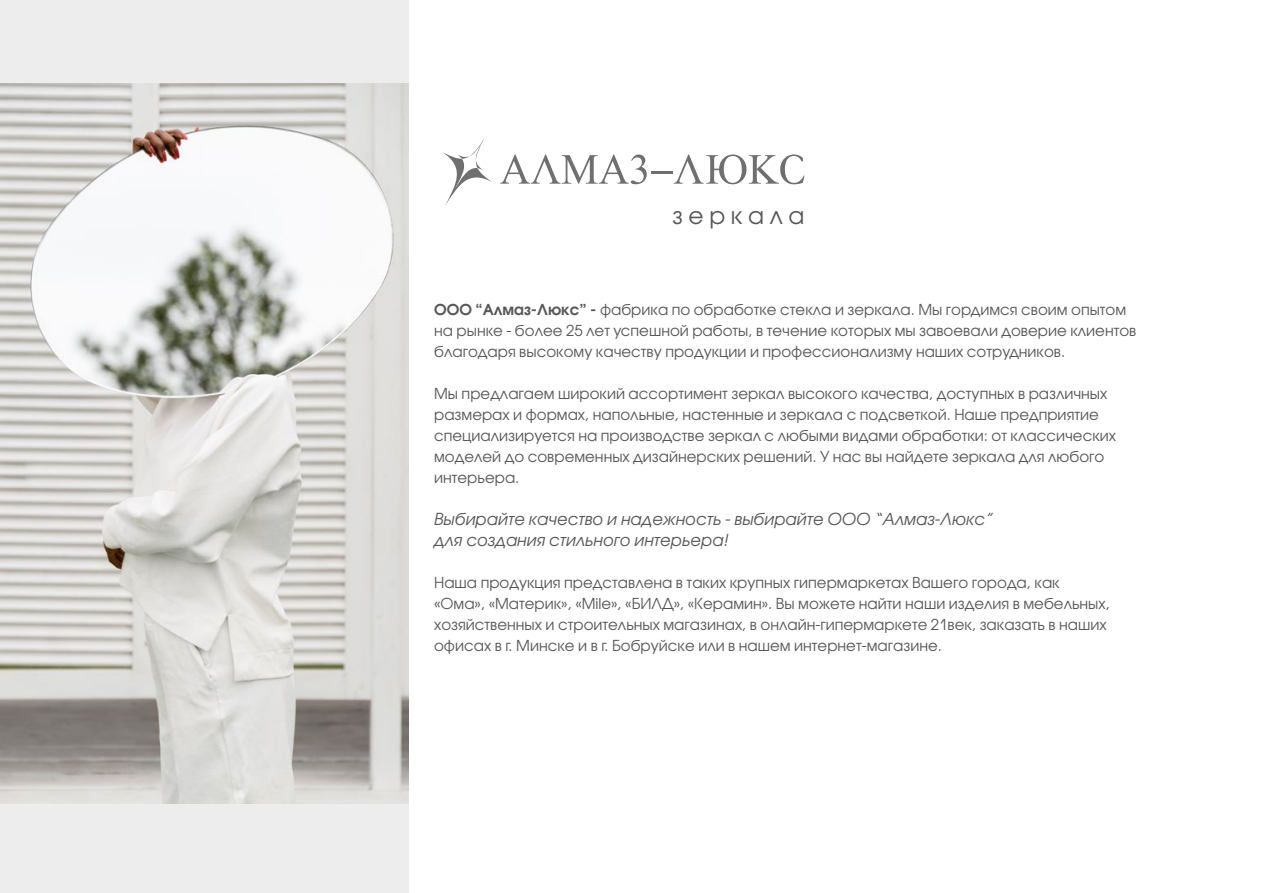
<style>
.page{position:relative;width:1263px;height:893px;background:#fff}
.page>*{position:absolute;margin:0;border:0;box-sizing:border-box;transform-origin:0 0}
.t1{font:23.4px "Avant Garde Gothic C";letter-spacing:.24em;color:#575756}
.t2{font:italic 16.5px/21px "Avant Garde Gothic C";color:#575756}
.t3{font:15px/21px "Avant Garde Gothic C";color:#575756}
.s1{font-weight:600}
</style>
<div class="page">
<div style="left:0;top:0;width:408px;height:893px;background:#ededed"></div>
<img style="left:0;top:83px;width:408px;height:721px">
<svg style="left:443px;top:139px;width:49px;height:67px"></svg>
<svg style="left:674px;top:154px;width:130px;height:31px"></svg>
<svg style="left:500px;top:154px;width:147px;height:30px"></svg>
<hr style="left:651px;top:172px;width:22px;height:2px;background:#706f6f">
<h1 class="t1" style="left:672px;top:202px;width:134px">зеркала</h1>
<p class="t3" style="left:434px;top:299px;width:704px"><span class="s1">ООО “Алмаз-Люкс” -</span> фабрика по обработке стекла и зеркала. Мы гордимся своим опытом на рынке - более 25 лет успешной работы, в течение которых мы завоевали доверие клиентов благодаря высокому качеству продукции и профессионализму наших сотрудников.</p>
<p class="t3" style="left:434px;top:383px;width:683px">Мы предлагаем широкий ассортимент зеркал высокого качества, доступных в различных размерах и формах, напольные, настенные и зеркала с подсветкой. Наше предприятие специализируется на производстве зеркал с любыми видами обработки: от классических моделей до современных дизайнерских решений. У нас вы найдете зеркала для любого интерьера.</p>
<p class="t2" style="left:434px;top:508px;width:560px">Выбирайте качество и надежность - выбирайте ООО “Алмаз-Люкс” для создания стильного интерьера!</p>
<p class="t3" style="left:434px;top:572px;width:677px">Наша продукция представлена в таких крупных гипермаркетах Вашего города, как «Ома», «Материк», «Mile», «БИЛД», «Керамин». Вы можете найти наши изделия в мебельных, хозяйственных и строительных магазинах, в онлайн-гипермаркете 21век, заказать в наших офисах в г. Минске и в г. Бобруйске или в нашем интернет-магазине.</p>
</div>
